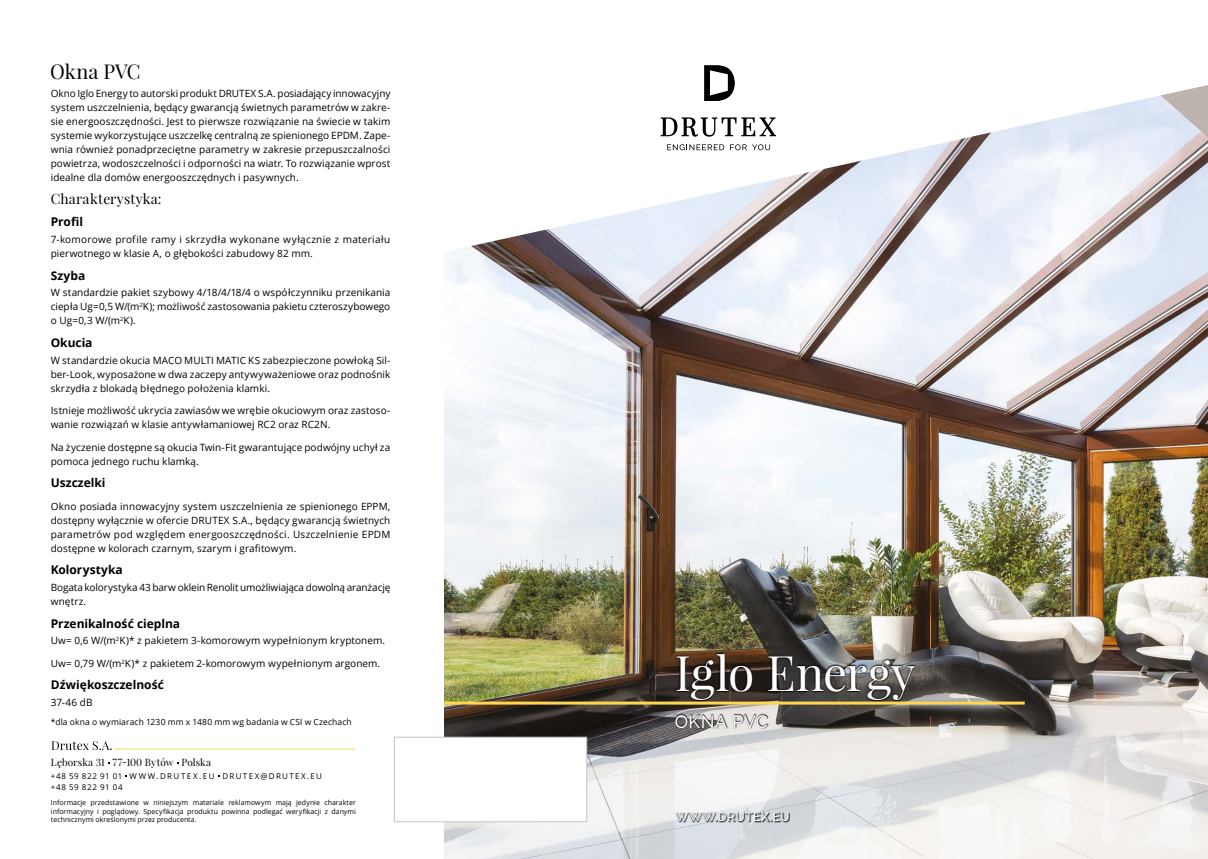
<style>
.page{position:relative;width:1208px;height:859px;background:#fff}
.page>*{position:absolute;margin:0;border:0;box-sizing:border-box;transform-origin:0 0}
.t1{font:48px "Playfair Display";letter-spacing:-.015em;color:#fff}
.t2{font:20px "Playfair Display";color:#000}
.t3{font:500 18px "Raleway";letter-spacing:.015em;color:#fff}
.t4{font:14px "Playfair Display";letter-spacing:.01em;color:#000}
.t5{font:700 12px "Open Sans";color:#000}
.t6{font:500 12px "Raleway";letter-spacing:.045em;color:#fff}
.t7{font:10px/14px "Open Sans";letter-spacing:.005em;color:#000;text-align:justify}
.t8{font:10px/14px "Open Sans";letter-spacing:.025em;color:#000}
.t9{font:10px/14px "Open Sans";letter-spacing:-.015em;color:#000}
.t10{font:10px "Playfair Display";letter-spacing:.01em;color:#000}
.t11{font:8.5px "Open Sans";letter-spacing:.015em;color:#000}
.t12{font:8px/11px "Open Sans";letter-spacing:.155em;color:#000}
.t13{font:7px/8.4px "Open Sans";color:#000;text-align:justify}
</style>
<div class="page">
<img style="left:444px;top:256px;width:764px;height:603px">
<svg style="left:444px;top:85px;width:764px;height:171px"></svg>
<svg style="left:704px;top:65px;width:31px;height:36px"></svg>
<svg style="left:660px;top:117px;width:116px;height:20px"></svg>
<svg style="left:667px;top:144px;width:57px;height:6px"></svg>
<svg style="left:730px;top:144px;width:40px;height:6px"></svg>
<div style="left:394px;top:737px;width:193px;height:85px;background:#fff;border:1px solid #c6c6c6"></div>
<svg style="left:51px;top:741px;width:61px;height:9px"></svg>
<hr style="left:114px;top:748px;width:241px;height:1px;background:#ffd650">
<hr style="left:444px;top:702px;width:580px;height:3px;background:#ffd650">
<div style="left:675px;top:812px;width:115px;height:11px;background:#000;opacity:.74"></div>
<div style="left:674px;top:713px;width:95px;height:16px;background:#000;opacity:.76"></div>
<div style="left:675px;top:714px;width:93px;height:14px;background:#000;opacity:.24"></div>
<div style="left:674px;top:651px;width:243px;height:51px;background:#000;opacity:.76"></div>
<h2 class="t2" style="left:50px;top:59px;width:92px">Okna PVC</h2>
<p class="t7" style="left:51px;top:86px;width:341px">Okno Iglo Energy to autorski produkt DRUTEX S.A. posiadający innowacyjny system uszczelnienia, będący gwarancją świetnych parametrów w zakre&shy;sie energooszczędności. Jest to pierwsze rozwiązanie na świecie w takim systemie wykorzystujące uszczelkę centralną ze spienionego EPDM. Zape&shy;wnia również ponadprzeciętne parametry w zakresie przepuszczalności powietrza, wodoszczelności i odporności na wiatr. To rozwiązanie wprost idealne dla domów energooszczędnych i pasywnych.</p>
<h3 class="t4" style="left:51px;top:190px;width:112px">Charakterystyka:</h3>
<p class="t5" style="left:51px;top:213px;width:34px">Profil</p>
<p class="t8" style="left:51px;top:232px;width:341px">7-komorowe profile ramy i skrzydła wykonane wyłącznie z materiału pierwotnego w klasie A, o głębokości zabudowy 82 mm.</p>
<p class="t5" style="left:51px;top:267px;width:36px">Szyba</p>
<p class="t7" style="left:51px;top:285px;width:341px">W standardzie pakiet szybowy 4/18/4/18/4 o współczynniku przenikania ciepła Ug=0,5 W/(m<sup>2</sup>K); możliwość zastosowania pakietu czteroszybowego o Ug=0,3 W/(m<sup>2</sup>K).</p>
<p class="t5" style="left:51px;top:334px;width:43px">Okucia</p>
<p class="t7" style="left:51px;top:353px;width:341px">W standardzie okucia MACO MULTI MATIC KS zabezpieczone powłoką Sil&shy;ber-Look, wyposażone w dwa zaczepy antywyważeniowe oraz podnośnik skrzydła z blokadą błędnego położenia klamki.</p>
<p class="t7" style="left:51px;top:403px;width:341px">Istnieje możliwość ukrycia zawiasów we wrębie okuciowym oraz zastoso&shy;wanie rozwiązań w klasie antywłamaniowej RC2 oraz RC2N.</p>
<p class="t7" style="left:51px;top:440px;width:341px">Na życzenie dostępne są okucia Twin-Fit gwarantujące podwójny uchył za pomoca jednego ruchu klamką.</p>
<p class="t5" style="left:51px;top:474px;width:56px">Uszczelki</p>
<p class="t7" style="left:51px;top:499px;width:341px">Okno posiada innowacyjny system uszczelnienia ze spienionego EPPM, dostępny wyłącznie w ofercie DRUTEX S.A., będący gwarancją świetnych parametrów pod względem energooszczędności. Uszczelnienie EPDM dostępne w kolorach czarnym, szarym i grafitowym.</p>
<p class="t5" style="left:51px;top:561px;width:74px">Kolorystyka</p>
<p class="t9" style="left:51px;top:580px;width:341px">Bogata kolorystyka 43 barw oklein Renolit umożliwiająca dowolną aranżację wnętrz.</p>
<p class="t5" style="left:51px;top:615px;width:131px">Przenikalność cieplna</p>
<p class="t7" style="left:51px;top:633px;width:336px">Uw= 0,6 W/(m<sup>2</sup>K)* z pakietem 3-komorowym wypełnionym kryptonem.</p>
<p class="t7" style="left:51px;top:656px;width:331px">Uw= 0,79 W/(m<sup>2</sup>K)* z pakietem 2-komorowym wypełnionym argonem.</p>
<p class="t5" style="left:51px;top:677px;width:115px">Dźwiękoszczelność</p>
<p class="t7" style="left:51px;top:695px;width:43px">37-46 dB</p>
<p class="t11" style="left:51px;top:716px;width:302px">*dla okna o wymiarach 1230 mm x 1480 mm wg badania w CSI w Czechach</p>
<p class="t10" style="left:51px;top:756px;width:162px">Lęborska 31 77-100 Bytów Polska</p>
<p class="t12" style="left:51px;top:770px;width:273px">+48 59 822 91 01 WWW.DRUTEX.EU DRUTEX@DRUTEX.EU +48 59 822 91 04</p>
<p class="t13" style="left:51px;top:798px;width:306px">Informacje przedstawione w niniejszym materiale reklamowym mają jedynie charakter informacyjny i poglądowy. Specyfikacja produktu powinna podlegać weryfikacji z danymi technicznymi określonymi przez producenta.</p>
<h1 class="t1" style="left:675px;top:643px;width:242px">Iglo Energy</h1>
<h3 class="t3" style="left:675px;top:711px;width:95px">OKNA PVC</h3>
<p class="t6" style="left:676px;top:810px;width:115px">WWW.DRUTEX.EU</p>
</div>
